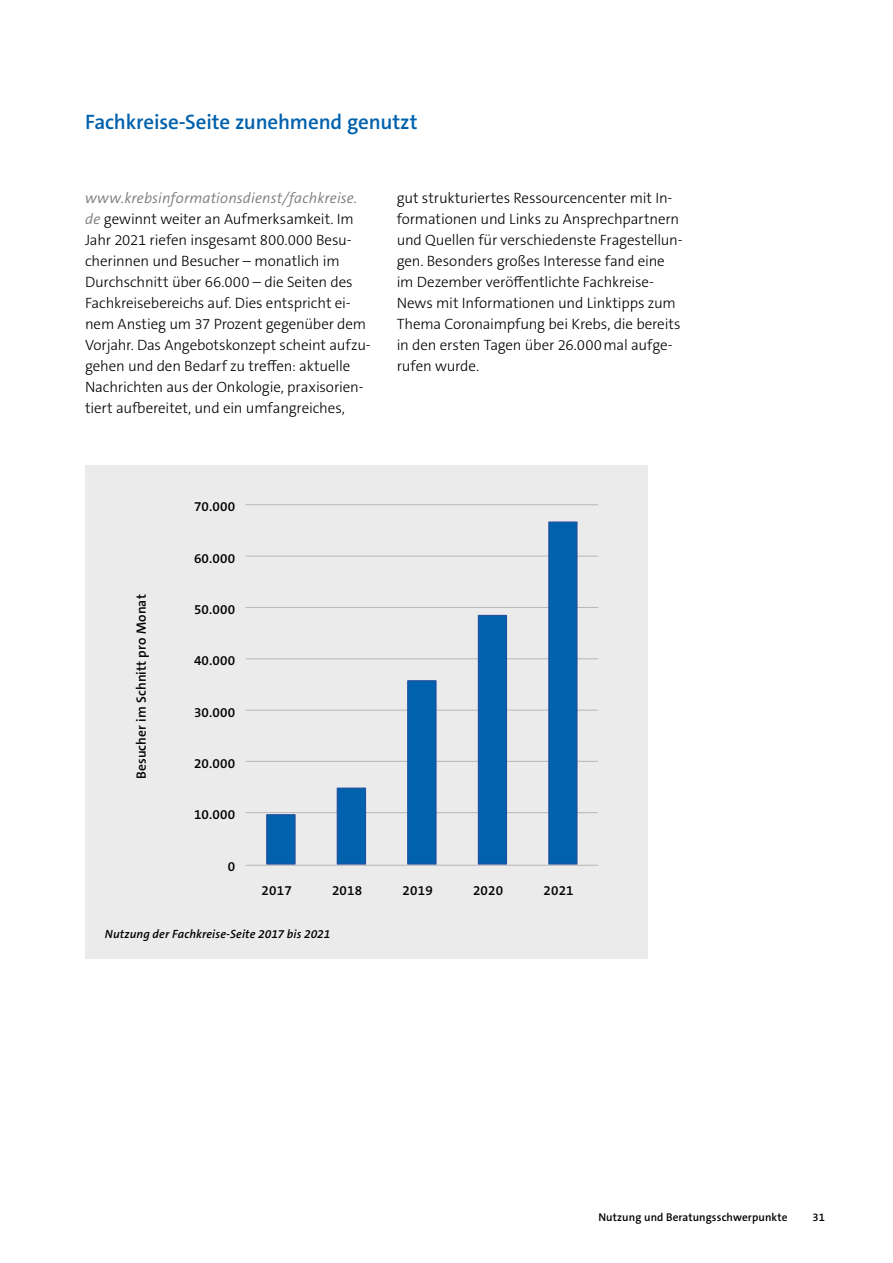
<style>
.page{position:relative;width:893px;height:1263px;background:#fff}
.page>*{position:absolute;margin:0;border:0;box-sizing:border-box;transform-origin:0 0}
.t1{font:600 21px "The Sans C5";letter-spacing:-.005em;color:#0061ad}
.t2{font:300 15px/21px "The Sans C5";letter-spacing:-.01em;color:#000}
.t3{font:600 13.5px "The Sans C5";letter-spacing:.01em;color:#000}
.t4{font:italic 600 12px "The Sans C5";letter-spacing:.01em;color:#000}
.t5{font:600 11.25px "The Sans C5";letter-spacing:.01em;color:#000}
.s1{font-style:italic;color:#7c7b7b}
</style>
<div class="page">
<div style="left:85px;top:465px;width:562px;height:494px;background:#ebebeb"></div>
<hr style="left:246px;top:504px;width:352px;height:1px;background:#b7b6b6">
<hr style="left:246px;top:556px;width:352px;height:1px;background:#b7b6b6">
<hr style="left:246px;top:607px;width:352px;height:1px;background:#b7b6b6">
<hr style="left:246px;top:658px;width:352px;height:1px;background:#b7b6b6">
<hr style="left:246px;top:710px;width:352px;height:1px;background:#b7b6b6">
<hr style="left:246px;top:761px;width:352px;height:1px;background:#b7b6b6">
<hr style="left:246px;top:865px;width:352px;height:1px;background:#b7b6b6">
<hr style="left:246px;top:812px;width:352px;height:1px;background:#b7b6b6">
<svg style="left:266px;top:521px;width:312px;height:344px"></svg>
<h1 class="t1" style="left:85px;top:108px;width:334px">Fachkreise-Seite zunehmend genutzt</h1>
<p class="t2" style="left:85px;top:187px;width:287px"><span class="s1">www.krebsinformationsdienst/fachkreise. de</span> gewinnt weiter an Aufmerksamkeit. Im Jahr 2021 riefen insgesamt 800.000 Besu&shy;cherinnen und Besucher – monatlich im Durchschnitt über 66.000 – die Seiten des Fachkreisebereichs auf. Dies entspricht ei&shy;nem Anstieg um 37 Prozent gegenüber dem Vorjahr. Das Angebotskonzept scheint aufzu&shy;gehen und den Bedarf zu treffen: aktuelle Nachrichten aus der Onkologie, praxisorien&shy;tiert aufbereitet, und ein umfangreiches,</p>
<p class="t2" style="left:397px;top:187px;width:287px">gut strukturiertes Ressourcencenter mit In&shy;formationen und Links zu Ansprechpartnern und Quellen für verschiedenste Fragestellun&shy;gen. Besonders großes Interesse fand eine im Dezember veröffentlichte Fachkreise-News mit Informationen und Linktipps zum Thema Coronaimpfung bei Krebs, die bereits in den ersten Tagen über 26.000 mal aufge&shy;rufen wurde.</p>
<p class="t3" style="left:133px;top:779px;width:186px;rotate:-90deg">Besucher im Schnitt pro Monat</p>
<p class="t3" style="left:194px;top:498px;width:43px">70.000</p>
<p class="t3" style="left:194px;top:549px;width:43px">60.000</p>
<p class="t3" style="left:194px;top:601px;width:43px">50.000</p>
<p class="t3" style="left:194px;top:652px;width:43px">40.000</p>
<p class="t3" style="left:194px;top:703px;width:43px">30.000</p>
<p class="t3" style="left:194px;top:755px;width:43px">20.000</p>
<p class="t3" style="left:194px;top:806px;width:43px">10.000</p>
<p class="t3" style="left:228px;top:857px;width:9px">0</p>
<p class="t3" style="left:262px;top:882px;width:32px">2017</p>
<p class="t3" style="left:332px;top:882px;width:32px">2018</p>
<p class="t3" style="left:403px;top:882px;width:32px">2019</p>
<p class="t3" style="left:473px;top:882px;width:32px">2020</p>
<p class="t3" style="left:543px;top:882px;width:32px">2021</p>
<p class="t4" style="left:105px;top:926px;width:227px">Nutzung der Fachkreise-Seite 2017 bis 2021</p>
<p class="t5" style="left:598px;top:1210px;width:191px">Nutzung und Beratungsschwerpunkte</p>
<p class="t5" style="left:812px;top:1210px;width:14px">31</p>
</div>
